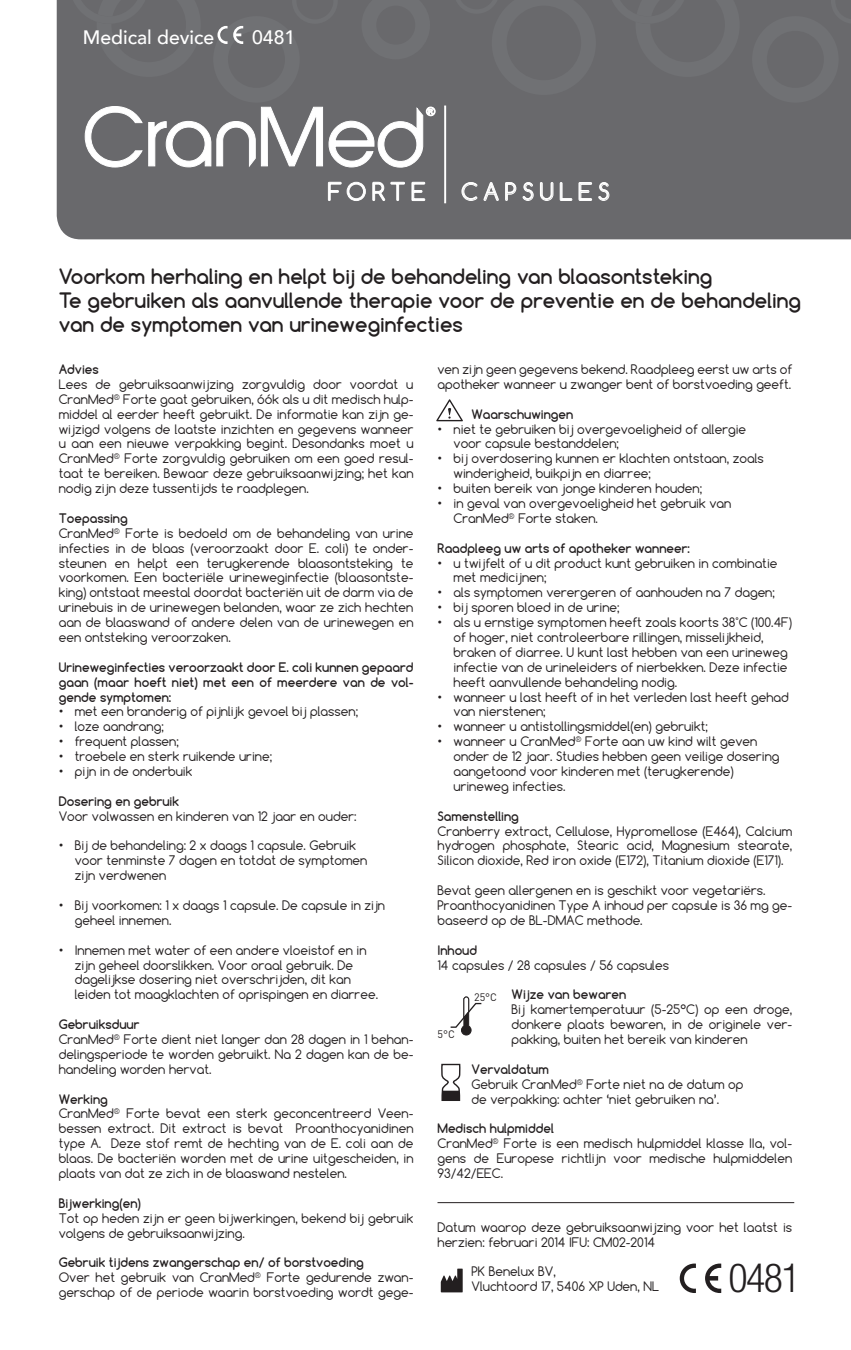
<style>
.page{position:relative;width:851px;height:1350px;background:#fff}
.page>*{position:absolute;margin:0;border:0;box-sizing:border-box;transform-origin:0 0}
.t1{font:300 condensed 40px "Helvetica Neue LT Std";color:#231f20}
.t2{font:22.8px "Comfortaa";letter-spacing:.24em;color:#fff}
.t3{font:700 20px/24px "Comfortaa";color:#231f20}
.t4{font:500 19.4px "Avenir";color:#fff}
.t5{font:12.4px/14.8px "Comfortaa";color:#231f20}
.t6{font:700 12.4px/14.8px "Comfortaa";color:#231f20;text-align:justify}
.t7{font:10.8px "DIN Pro";color:#231f20}
.s1{font-weight:700}
</style>
<div class="page">
<div style="left:57px;top:0;width:793px;height:239px;background:#69696c"></div>
<div style="left:455px;top:0;width:140px;height:95px;background:#69696c"></div>
<div style="left:611px;top:0;width:128px;height:77px;background:#69696c"></div>
<div style="left:752px;top:0;width:98px;height:103px;background:#69696c"></div>
<svg style="left:440px;top:1268px;width:22px;height:24px"></svg>
<svg style="left:436px;top:399px;width:27px;height:22px"></svg>
<svg style="left:441px;top:1063px;width:20px;height:1px"></svg>
<svg style="left:441px;top:1064px;width:20px;height:37px"></svg>
<div style="left:442px;top:1090px;width:17px;height:10px;background:#231f20"></div>
<svg style="left:450px;top:996px;width:32px;height:39px"></svg>
<svg style="left:679px;top:1263px;width:16px;height:29px"></svg>
<svg style="left:705px;top:1263px;width:16px;height:29px"></svg>
<hr style="left:437px;top:1202px;width:357px;height:1px;background:#231f20">
<svg style="left:73px;top:0;width:363px;height:169px;background:#7a7a7d"></svg>
<div style="left:444px;top:105px;width:2px;height:98px;border:1px solid #fff"></div>
<svg style="left:327px;top:181px;width:99px;height:21px"></svg>
<svg style="left:461px;top:181px;width:55px;height:24px"></svg>
<svg style="left:522px;top:171px;width:87px;height:31px;background:#7d7d80"></svg>
<h3 class="t4" style="left:83px;top:20px;width:133px">Medical device</h3>
<h3 class="t4" style="left:252px;top:20px;width:45px">0481</h3>
<h2 class="t2" style="left:461px;top:177px;width:150px">CAPSULES</h2>
<h3 class="t3" style="left:59px;top:264px;width:743px">Voorkom herhaling en helpt bij de behandeling van blaasontsteking<br>Te gebruiken als aanvullende therapie voor de preventie en de behandeling van de symptomen van urineweginfecties</h3>
<p class="t6" style="left:59px;top:362px;width:42px">Advies</p>
<p class="t5" style="left:59px;top:376px;width:356px;text-align:justify">Lees de gebruiksaanwijzing zorgvuldig door voordat u CranMed<sup>®</sup> Forte gaat gebruiken, óók als u dit medisch hulp&shy;middel al eerder heeft gebruikt. De informatie kan zijn ge&shy;wijzigd volgens de laatste inzichten en gegevens wanneer u aan een nieuwe verpakking begint. Desondanks moet u CranMed<sup>®</sup> Forte zorgvuldig gebruiken om een goed resul&shy;taat te bereiken. Bewaar deze gebruiksaanwijzing; het kan nodig zijn deze tussentijds te raadplegen.</p>
<p class="t5" style="left:59px;top:510px;width:356px"><span class="s1">Toepassing<br></span>CranMed<sup>®</sup> Forte is bedoeld om de behandeling van urine infecties in de blaas (veroorzaakt door E. coli) te onder&shy;steunen en helpt een terugkerende blaasontsteking te voorkomen. Een bacteriële urineweginfectie (blaasontste&shy;king) ontstaat meestal doordat bacteriën uit de darm via de urinebuis in de urinewegen belanden, waar ze zich hechten aan de blaaswand of andere delen van de urinewegen en een ontsteking veroorzaken.</p>
<p class="t6" style="left:59px;top:659px;width:356px">Urineweginfecties veroorzaakt door E. coli kunnen gepaard gaan (maar hoeft niet) met een of meerdere van de vol&shy;gende symptomen:</p>
<p class="t5" style="left:59px;top:704px;width:301px">• met een branderig of pijnlijk gevoel bij plassen;</p>
<p class="t5" style="left:59px;top:719px;width:106px">• loze aandrang;</p>
<p class="t5" style="left:59px;top:734px;width:122px">• frequent plassen;</p>
<p class="t5" style="left:59px;top:748px;width:215px">• troebele en sterk ruikende urine;</p>
<p class="t5" style="left:59px;top:763px;width:135px">• pijn in de onderbuik</p>
<p class="t6" style="left:59px;top:793px;width:122px">Dosering en gebruik</p>
<p class="t5" style="left:59px;top:808px;width:299px">Voor volwassen en kinderen van 12 jaar en ouder:</p>
<p class="t5" style="left:75px;top:838px;width:294px;text-indent:-16px">• Bij de behandeling: 2 x daags 1 capsule. Gebruik voor tenminste 7 dagen en totdat de symptomen zijn verdwenen</p>
<p class="t5" style="left:75px;top:897px;width:312px;text-indent:-16px">• Bij voorkomen: 1 x daags 1 capsule. De capsule in zijn geheel innemen.</p>
<p class="t5" style="left:75px;top:942px;width:305px;text-indent:-16px">• Innemen met water of een andere vloeistof en in zijn geheel doorslikken. Voor oraal gebruik. De dagelijkse dosering niet overschrijden, dit kan leiden tot maagklachten of oprispingen en diarree.</p>
<p class="t5" style="left:59px;top:1016px;width:356px"><span class="s1">Gebruiksduur<br></span>CranMed<sup>®</sup> Forte dient niet langer dan 28 dagen in 1 behan&shy;delingsperiode te worden gebruikt. Na 2 dagen kan de be&shy;handeling worden hervat.</p>
<p class="t5" style="left:59px;top:1091px;width:356px"><span class="s1">Werking<br></span>CranMed<sup>®</sup> Forte bevat een sterk geconcentreerd Veen&shy;bessen extract. Dit extract is bevat Proanthocyanidinen type A. Deze stof remt de hechting van de E. coli aan de blaas. De bacteriën worden met de urine uitgescheiden, in plaats van dat ze zich in de blaaswand nestelen.</p>
<p class="t6" style="left:59px;top:1195px;width:84px">Bijwerking(en)</p>
<p class="t5" style="left:59px;top:1210px;width:356px">Tot op heden zijn er geen bijwerkingen, bekend bij gebruik volgens de gebruiksaanwijzing.</p>
<p class="t5" style="left:59px;top:1254px;width:356px"><span class="s1">Gebruik tijdens zwangerschap en/ of borstvoeding<br></span>Over het gebruik van CranMed<sup>®</sup> Forte gedurende zwan&shy;gerschap of de periode waarin borstvoeding wordt gege-</p>
<p class="t5" style="left:437px;top:362px;width:356px">ven zijn geen gegevens bekend. Raadpleeg eerst uw arts of apotheker wanneer u zwanger bent of borstvoeding geeft.</p>
<p class="t6" style="left:471px;top:406px;width:103px">Waarschuwingen</p>
<p class="t5" style="left:453px;top:421px;width:294px;text-indent:-16px">• niet te gebruiken bij overgevoeligheid of allergie voor capsule bestanddelen;</p>
<p class="t5" style="left:453px;top:451px;width:312px;text-indent:-16px">• bij overdosering kunnen er klachten ontstaan, zoals winderigheid, buikpijn en diarree;</p>
<p class="t5" style="left:437px;top:481px;width:266px">• buiten bereik van jonge kinderen houden;</p>
<p class="t5" style="left:453px;top:496px;width:279px;text-indent:-16px">• in geval van overgevoeligheid het gebruik van<br>CranMed<sup>®</sup> Forte staken.</p>
<p class="t6" style="left:437px;top:540px;width:254px">Raadpleeg uw arts of apotheker wanneer:</p>
<p class="t5" style="left:453px;top:555px;width:325px;text-indent:-16px">• u twijfelt of u dit product kunt gebruiken in combinatie met medicijnen;</p>
<p class="t5" style="left:437px;top:585px;width:339px">• als symptomen verergeren of aanhouden na 7 dagen;</p>
<p class="t5" style="left:437px;top:600px;width:184px">• bij sporen bloed in de urine;</p>
<p class="t5" style="left:453px;top:615px;width:340px;text-indent:-16px">• als u ernstige symptomen heeft zoals koorts 38˚C (100.4F) of hoger, niet controleerbare rillingen, misselijkheid, braken of diarree. U kunt last hebben van een urineweg infectie van de urineleiders of nierbekken. Deze infectie heeft aanvullende behandeling nodig.</p>
<p class="t5" style="left:453px;top:689px;width:336px;text-indent:-16px">• wanneer u last heeft of in het verleden last heeft gehad van nierstenen;</p>
<p class="t5" style="left:437px;top:719px;width:272px">• wanneer u antistollingsmiddel(en) gebruikt;</p>
<p class="t5" style="left:453px;top:734px;width:327px;text-indent:-16px">• wanneer u CranMed<sup>®</sup> Forte aan uw kind wilt geven onder de 12 jaar. Studies hebben geen veilige dosering aangetoond voor kinderen met (terugkerende) urineweg infecties.</p>
<p class="t6" style="left:437px;top:808px;width:83px">Samenstelling</p>
<p class="t5" style="left:437px;top:823px;width:356px;text-align:justify">Cranberry extract, Cellulose, Hypromellose (E464), Calcium hydrogen phosphate, Stearic acid, Magnesium stearate, Silicon dioxide, Red iron oxide (E172), Titanium dioxide (E171).</p>
<p class="t5" style="left:437px;top:882px;width:356px">Bevat geen allergenen en is geschikt voor vegetariërs.<br>Proanthocyanidinen Type A inhoud per capsule is 36 mg ge&shy;baseerd op de BL-DMAC methode.</p>
<p class="t6" style="left:437px;top:942px;width:41px">Inhoud</p>
<p class="t5" style="left:437px;top:957px;width:233px">14 capsules / 28 capsules / 56 capsules</p>
<p class="t6" style="left:511px;top:987px;width:116px">Wijze van bewaren</p>
<p class="t5" style="left:511px;top:1001px;width:282px;text-align:justify">Bij kamertemperatuur (5-25°C) op een droge, donkere plaats bewaren, in de originele ver&shy;pakking, buiten het bereik van kinderen</p>
<p class="t5" style="left:471px;top:1061px;width:273px"><span class="s1">Vervaldatum<br></span>Gebruik CranMed<sup>®</sup> Forte niet na de datum op de verpakking: achter ‘niet gebruiken na’.</p>
<p class="t5" style="left:437px;top:1120px;width:356px"><span class="s1">Medisch hulpmiddel<br></span>CranMed<sup>®</sup> Forte is een medisch hulpmiddel klasse IIa, vol&shy;gens de Europese richtlijn voor medische hulpmiddelen 93/42/EEC.</p>
<p class="t7" style="left:474px;top:990px;width:24px">25°C</p>
<p class="t7" style="left:437px;top:1026px;width:19px">5°C</p>
<p class="t5" style="left:437px;top:1219px;width:356px">Datum waarop deze gebruiksaanwijzing voor het laatst is herzien: februari 2014 IFU: CM02-2014</p>
<p class="t5" style="left:471px;top:1263px;width:189px">PK Benelux BV,<br>Vluchtoord 17, 5406 XP Uden, NL</p>
<h1 class="t1" style="left:728px;top:1255px;width:74px">0481</h1>
</div>
